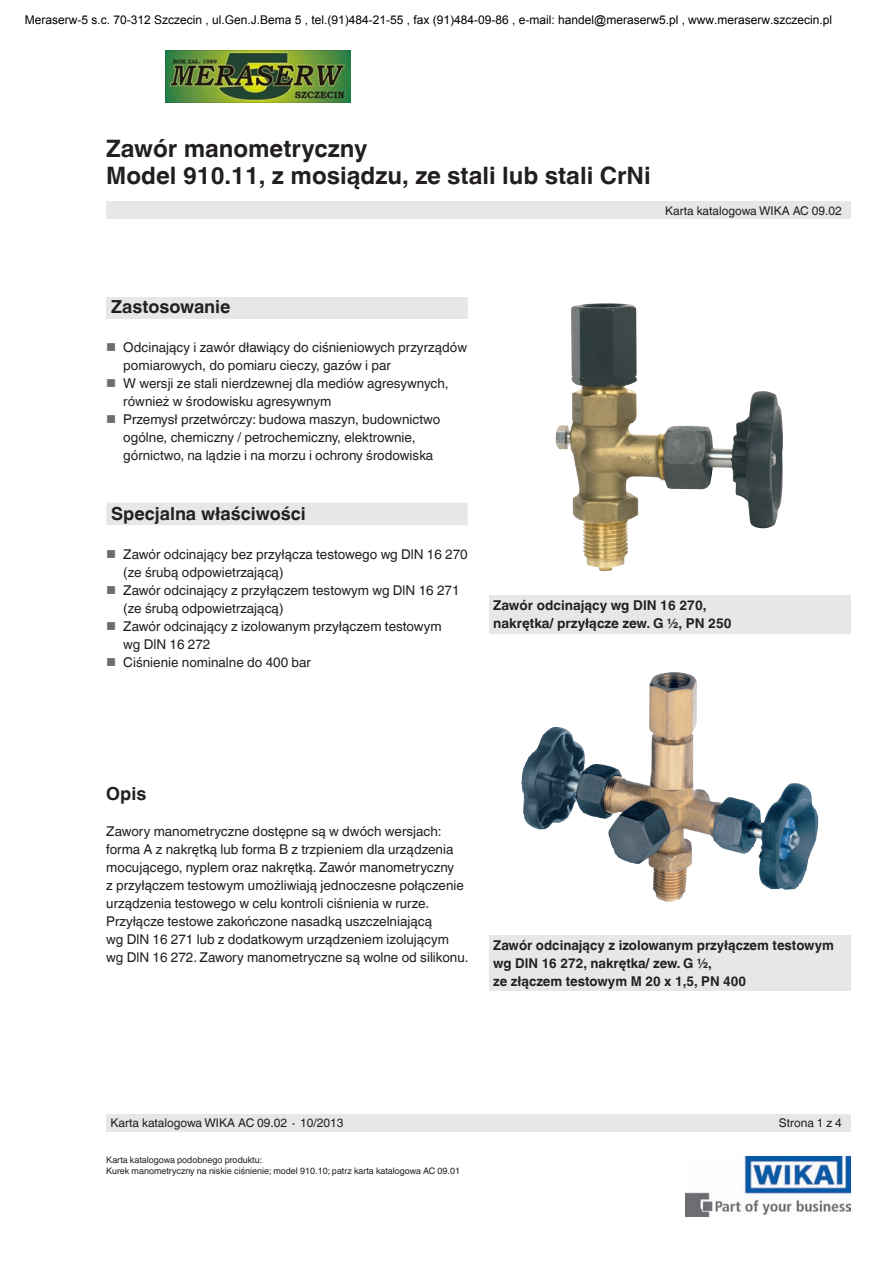
<style>
.page{position:relative;width:893px;height:1263px;background:#fff}
.page>*{position:absolute;margin:0;border:0;box-sizing:border-box;transform-origin:0 0}
._01_Headline{font:700 24px "Helvetica World";color:#231f20}
._03_Subheadline1_gre{font:700 18px "Helvetica World";color:#231f20}
._02_Subheadline1{font:700 18px "Helvetica World";color:#231f20}
._05_Running_text{font:13.5px/18px "Helvetica World";color:#231f20}
._04_Subheadline2{font:700 13.5px/18px "Helvetica World";color:#231f20}
.t1{font:12px "Arial";color:#000}
._07_Small_text{font:12px "Helvetica World";color:#231f20}
._08_Footnotes{font:9px "Helvetica World";color:#231f20}
</style>
<div class="page">
<div style="left:106px;top:298px;width:362px;height:21px;background:#e6e7e9"></div>
<img style="left:685px;top:1157px;width:165px;height:59px">
<div style="left:106px;top:202px;width:744px;height:17px;background:#e6e7e9"></div>
<div style="left:106px;top:1114px;width:744px;height:17px;background:#e6e7e9"></div>
<div style="left:489px;top:595px;width:361px;height:39px;background:#e6e7e9"></div>
<div style="left:106px;top:502px;width:362px;height:23px;background:#e6e7e9"></div>
<div style="left:489px;top:935px;width:361px;height:56px;background:#e6e7e9"></div>
<img style="left:555px;top:306px;width:228px;height:266px">
<img style="left:521px;top:673px;width:166px;height:229px">
<img style="left:166px;top:50px;width:185px;height:52px">
<p class="t1" style="left:25px;top:12px;width:809px">Meraserw-5 s.c. 70-312 Szczecin , ul.Gen.J.Bema 5 , tel.(91)484-21-55 , fax (91)484-09-86 , e-mail: handel@meraserw5.pl , www.meraserw.szczecin.pl</p>
<p class="_01_Headline" style="left:106px;top:135px;width:263px">Zawór manometryczny</p>
<p class="_01_Headline" style="left:106px;top:162px;width:546px">Model 910.11, z mosiądzu, ze stali lub stali CrNi</p>
<p class="_07_Small_text" style="left:665px;top:204px;width:178px">Karta katalogowa WIKA AC 09.02</p>
<p class="_02_Subheadline1" style="left:111px;top:296px;width:121px">Zastosowanie</p>
<p class="_05_Running_text" style="left:123px;top:338px;width:345px">Odcinający i zawór dławiący do ciśnieniowych przyrządów pomiarowych, do pomiaru cieczy, gazów i par</p>
<p class="_05_Running_text" style="left:123px;top:374px;width:327px">W wersji ze stali nierdzewnej dla mediów agresywnych, również w środowisku agresywnym</p>
<p class="_05_Running_text" style="left:123px;top:410px;width:318px">Przemysł przetwórczy: budowa maszyn, budownictwo ogólne, chemiczny / petrochemiczny, elektrownie, górnictwo, na lądzie i na morzu i ochrony środowiska</p>
<p class="_03_Subheadline1_gre" style="left:111px;top:503px;width:196px">Specjalna właściwości</p>
<p class="_05_Running_text" style="left:123px;top:545px;width:346px">Zawór odcinający bez przyłącza testowego wg DlN 16 270 (ze śrubą odpowietrzającą)</p>
<p class="_05_Running_text" style="left:123px;top:581px;width:338px">Zawór odcinający z przyłączem testowym wg DlN 16 271 (ze śrubą odpowietrzającą)</p>
<p class="_05_Running_text" style="left:123px;top:617px;width:320px">Zawór odcinający z izolowanym przyłączem testowym wg DlN 16 272</p>
<p class="_05_Running_text" style="left:123px;top:653px;width:189px">Ciśnienie nominalne do 400 bar</p>
<p class="_04_Subheadline2" style="left:493px;top:597px;width:215px">Zawór odcinający wg DlN 16 270,</p>
<p class="_04_Subheadline2" style="left:493px;top:615px;width:240px">nakrętka/ przyłącze zew. G ½, PN 250</p>
<p class="_02_Subheadline1" style="left:106px;top:783px;width:42px">Opis</p>
<p class="_05_Running_text" style="left:106px;top:822px;width:364px">Zawory manometryczne dostępne są w dwóch wersjach: forma A z nakrętką lub forma B z trzpieniem dla urządzenia mocującego, nyplem oraz nakrętką. Zawór manometryczny<br>z przyłączem testowym umożliwiają jednoczesne połączenie urządzenia testowego w celu kontroli ciśnienia w rurze.<br>Przyłącze testowe zakończone nasadką uszczelniającą<br>wg DlN 16 271 lub z dodatkowym urządzeniem izolującym wg DlN 16 272. Zawory manometryczne są wolne od silikonu.</p>
<p class="_04_Subheadline2" style="left:493px;top:936px;width:342px">Zawór odcinający z izolowanym przyłączem testowym wg DlN 16 272, nakrętka/ zew. G ½,</p>
<p class="_04_Subheadline2" style="left:493px;top:972px;width:254px">ze złączem testowym M 20 x 1,5, PN 400</p>
<p class="_07_Small_text" style="left:111px;top:1116px;width:235px">Karta katalogowa WIKA AC 09.02 ∙ 10/2013</p>
<p class="_07_Small_text" style="left:779px;top:1116px;width:65px">Strona 1 z 4</p>
<p class="_08_Footnotes" style="left:106px;top:1155px;width:157px">Karta katalogowa podobnego produktu:</p>
<p class="_08_Footnotes" style="left:106px;top:1165px;width:355px">Kurek manometryczny na niskie ciśnienie; model 910.10; patrz karta katalogowa AC 09.01</p>
</div>
